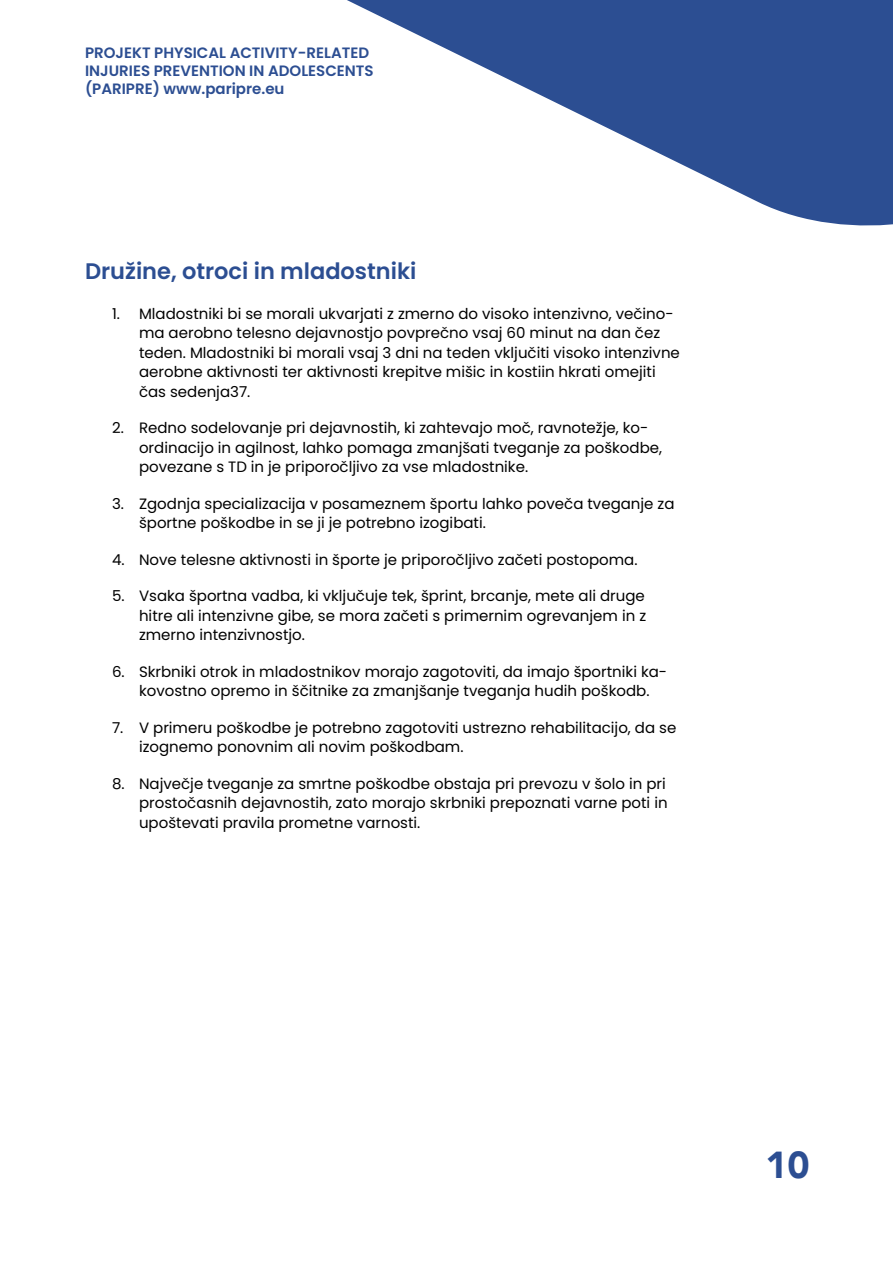
<style>
.page{position:relative;width:893px;height:1263px;background:#fff}
.page>*{position:absolute;margin:0;border:0;box-sizing:border-box;transform-origin:0 0}
.t1{font:900 37.5px "Avenir";color:#2c4e92}
.t2{font:600 22.5px "Poppins";color:#2c4e92}
.t3{font:15px/19.5px "Poppins";color:#000}
.t4{font:600 15px/18px "Poppins";color:#2c4e92}
</style>
<div class="page">
<svg style="left:347px;top:0;width:546px;height:226px;fill:#2c4e92"></svg>
<p class="t4" style="left:85px;top:44px;width:290px">PROJEKT PHYSICAL ACTIVITY-RELATED<br>INJURIES PREVENTION IN ADOLESCENTS (PARIPRE) www.paripre.eu</p>
<h2 class="t2" style="left:85px;top:258px;width:333px">Družine, otroci in mladostniki</h2>
<p class="t3" style="left:139px;top:304px;width:542px;text-indent:-27px">1. Mladostniki bi se morali ukvarjati z zmerno do visoko intenzivno, večino&shy;ma aerobno telesno dejavnostjo povprečno vsaj 60 minut na dan čez teden. Mladostniki bi morali vsaj 3 dni na teden vključiti visoko intenzivne aerobne aktivnosti ter aktivnosti krepitve mišic in kostiin hkrati omejiti čas sedenja37.</p>
<p class="t3" style="left:139px;top:418px;width:525px;text-indent:-27px">2. Redno sodelovanje pri dejavnostih, ki zahtevajo moč, ravnotežje, ko&shy;ordinacijo in agilnost, lahko pomaga zmanjšati tveganje za poškodbe, povezane s TD in je priporočljivo za vse mladostnike.</p>
<p class="t3" style="left:139px;top:494px;width:537px;text-indent:-27px">3. Zgodnja specializacija v posameznem športu lahko poveča tveganje za športne poškodbe in se ji je potrebno izogibati.</p>
<p class="t3" style="left:112px;top:550px;width:527px">4. Nove telesne aktivnosti in športe je priporočljivo začeti postopoma.</p>
<p class="t3" style="left:139px;top:586px;width:509px;text-align:justify;text-indent:-27px">5. Vsaka športna vadba, ki vključuje tek, šprint, brcanje, mete ali druge hitre ali intenzivne gibe, se mora začeti s primernim ogrevanjem in z zmerno intenzivnostjo.</p>
<p class="t3" style="left:139px;top:662px;width:530px;text-indent:-27px">6. Skrbniki otrok in mladostnikov morajo zagotoviti, da imajo športniki ka&shy;kovostno opremo in ščitnike za zmanjšanje tveganja hudih poškodb.</p>
<p class="t3" style="left:139px;top:718px;width:539px;text-indent:-27px">7. V primeru poškodbe je potrebno zagotoviti ustrezno rehabilitacijo, da se izognemo ponovnim ali novim poškodbam.</p>
<p class="t3" style="left:139px;top:774px;width:530px;text-align:justify;text-indent:-27px">8. Največje tveganje za smrtne poškodbe obstaja pri prevozu v šolo in pri prostočasnih dejavnostih, zato morajo skrbniki prepoznati varne poti in upoštevati pravila prometne varnosti.</p>
<h1 class="t1" style="left:765px;top:1133px;width:46px">10</h1>
</div>
